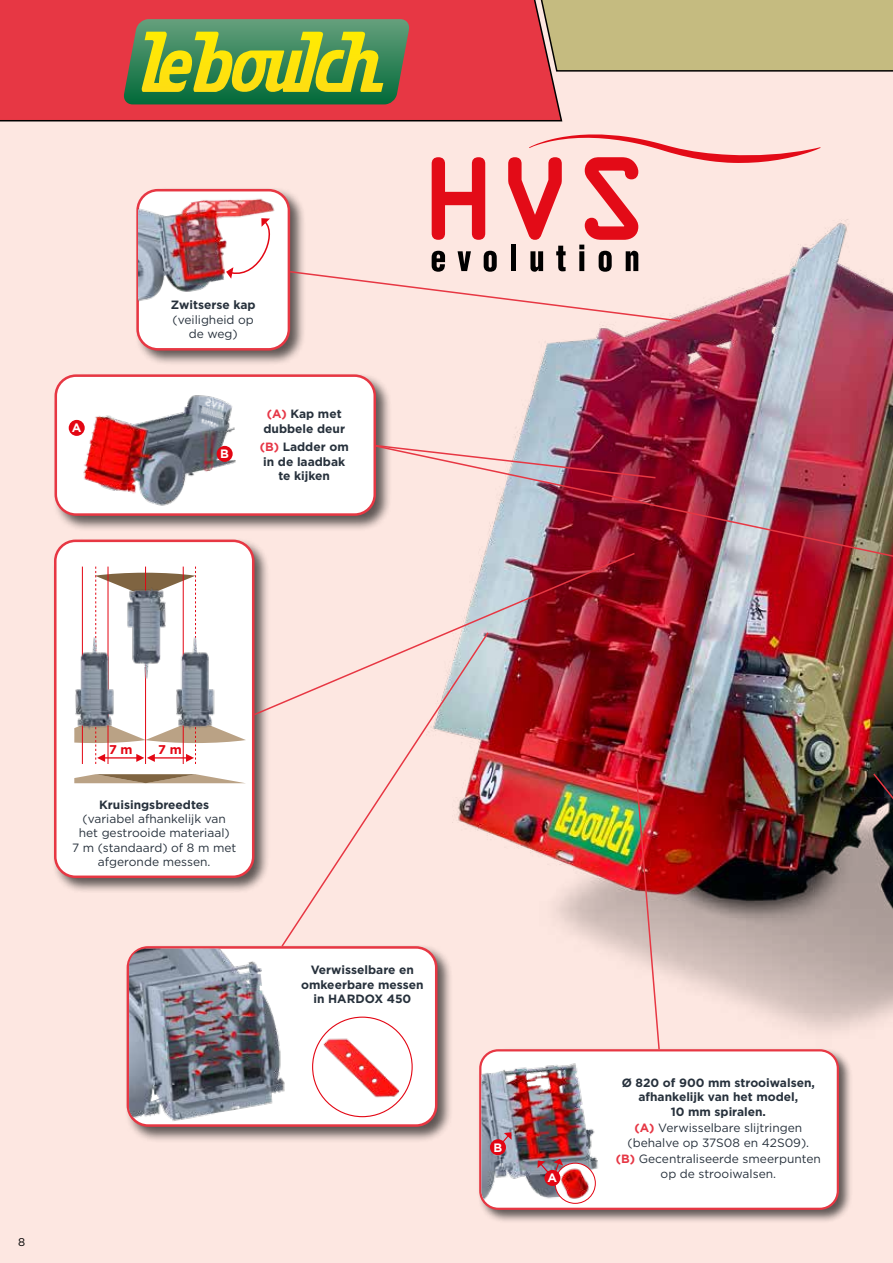
<style>
.page{position:relative;width:893px;height:1263px;background:#fde7e1}
.page>*{position:absolute;margin:0;border:0;box-sizing:border-box;transform-origin:0 0}
.t1{font:700 12.6px "Gotham";color:#e30613}
.t2{font:700 12.15px "Gotham";color:#fff}
.t3{font:12px/14.4px "Gotham";color:#27313c;text-align:center}
.t4{font:700 12px/14.4px "Gotham";color:#27313c;text-align:center}
.t5{font:11.25px "Gotham";color:#000}
.s1{color:#e63747}
.s2{font-weight:700;color:#e63745}
</style>
<div class="page">
<img style="left:490px;top:219px;width:403px;height:811px">
<div style="left:52px;top:537px;width:219px;height:357px;background:#000;opacity:.63"></div>
<div style="left:55px;top:541px;width:198px;height:336px;background:#fff;border-radius:20px"></div>
<div style="left:54px;top:540px;width:200px;height:338px;border:3px solid #e73743;border-radius:20px"></div>
<svg style="left:74px;top:774px;width:170px;height:9px"></svg>
<svg style="left:253px;top:551px;width:383px;height:165px"></svg>
<div style="left:52px;top:372px;width:340px;height:160px;background:#000;opacity:.63"></div>
<div style="left:56px;top:376px;width:319px;height:139px;background:#fff;border-radius:20px"></div>
<div style="left:55px;top:374px;width:321px;height:142px;border:3px solid #e73743;border-radius:20px"></div>
<img style="left:68px;top:395px;width:168px;height:111px">
<div style="left:69px;top:420px;width:16px;height:16px;background:#e30613;border-radius:50%"></div>
<div style="left:217px;top:446px;width:16px;height:16px;background:#e30613;border-radius:50%"></div>
<div style="left:134px;top:187px;width:172px;height:180px;background:#000;opacity:.63"></div>
<div style="left:138px;top:190px;width:151px;height:159px;background:#fff;border-radius:20px"></div>
<div style="left:136px;top:189px;width:154px;height:162px;border:3px solid #e73743;border-radius:20px"></div>
<img style="left:139px;top:187px;width:140px;height:122px">
<svg style="left:226px;top:218px;width:52px;height:61px"></svg>
<img style="left:373px;top:444px;width:520px;height:204px">
<div style="left:477px;top:1047px;width:376px;height:177px;background:#000;opacity:.63"></div>
<div style="left:480px;top:1050px;width:358px;height:159px;background:#fff;border-radius:18px"></div>
<div style="left:479px;top:1049px;width:360px;height:161px;border:2px solid #e73743;border-radius:18px"></div>
<img style="left:481px;top:1047px;width:153px;height:161px">
<svg style="left:555px;top:1163px;width:40px;height:40px"></svg>
<img style="left:555px;top:1164px;width:40px;height:36px">
<div style="left:555px;top:1163px;width:41px;height:40px;border:1px solid #e30613;border-radius:50%"></div>
<svg style="left:497px;top:1132px;width:15px;height:17px"></svg>
<svg style="left:537px;top:1159px;width:26px;height:21px"></svg>
<div style="left:544px;top:1170px;width:16px;height:16px;background:#e30613;border-radius:50%"></div>
<div style="left:490px;top:1139px;width:16px;height:16px;background:#e30613;border-radius:50%"></div>
<img style="left:635px;top:772px;width:26px;height:279px">
<div style="left:124px;top:944px;width:329px;height:199px;background:#000;opacity:.63"></div>
<div style="left:128px;top:947px;width:308px;height:178px;background:#fff;border-radius:20px"></div>
<div style="left:127px;top:946px;width:310px;height:181px;border:3px solid #e73743;border-radius:20px"></div>
<img style="left:129px;top:949px;width:172px;height:176px">
<img style="left:313px;top:1020px;width:99px;height:93px">
<svg style="left:280px;top:631px;width:210px;height:317px"></svg>
<svg style="left:872px;top:772px;width:21px;height:258px;background:#837977"></svg>
<svg style="left:288px;top:134px;width:532px;height:189px"></svg>
<div style="left:563px;top:0;width:330px;height:72px;background:#c5bb80"></div>
<svg style="left:0;top:0;width:563px;height:122px;background:#e03c46"></svg>
<svg style="left:123px;top:19px;width:287px;height:85px;background:#7e9e42"></svg>
<svg style="left:74px;top:567px;width:172px;height:197px"></svg>
<p class="t2" style="left:72px;top:421px;width:11px">A</p>
<p class="t4" style="left:171px;top:298px;width:86px">Zwitserse kap</p>
<p class="t3" style="left:173px;top:312px;width:83px">(veiligheid op de weg)</p>
<p class="t2" style="left:220px;top:447px;width:10px">B</p>
<p class="t4" style="left:263px;top:406px;width:83px;text-align:left"><span class="s1">(A)</span> Kap met dubbele deur</p>
<p class="t4" style="left:260px;top:439px;width:91px"><span class="s1">(B)</span> Ladder om in de laadbak te kijken</p>
<p class="t1" style="left:109px;top:742px;width:25px">7 m</p>
<p class="t1" style="left:158px;top:742px;width:25px">7 m</p>
<p class="t4" style="left:99px;top:797px;width:112px">Kruisingsbreedtes</p>
<p class="t3" style="left:72px;top:811px;width:166px">(variabel afhankelijk van het gestrooide materiaal)<br>7 m (standaard) of 8 m met afgeronde messen.</p>
<p class="t4" style="left:301px;top:962px;width:124px">Verwisselbare en omkeerbare messen in HARDOX 450</p>
<p class="t5" style="left:18px;top:1235px;width:9px">8</p>
<p class="t2" style="left:494px;top:1140px;width:10px">B</p>
<p class="t2" style="left:548px;top:1171px;width:11px">A</p>
<p class="t4" style="left:622px;top:1075px;width:195px">Ø 820 of 900 mm strooiwalsen, afhankelijk van het model,<br>10 mm spiralen.</p>
<p class="t3" style="left:628px;top:1120px;width:183px"><span class="s2">(A)</span> Verwisselbare slijtringen (behalve op 37S08 en 42S09).</p>
<p class="t3" style="left:616px;top:1151px;width:207px"><span class="s2">(B)</span> Gecentraliseerde smeerpunten op de strooiwalsen.</p>
</div>
